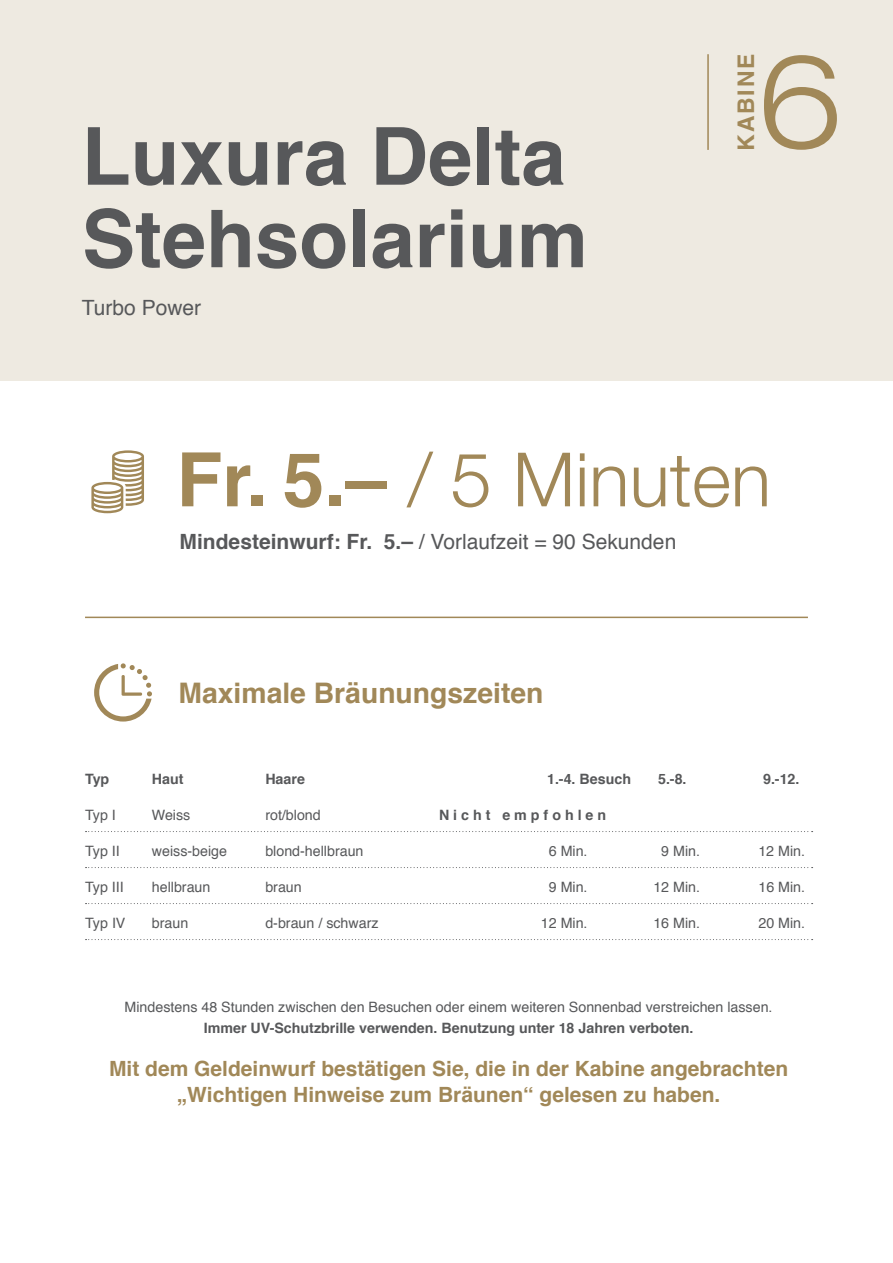
<style>
.page{position:relative;width:893px;height:1263px;background:#fff}
.page>*{position:absolute;margin:0;border:0;box-sizing:border-box;transform-origin:0 0}
.t1{font:300 expanded 130.65px "Helvetica Neue LT";color:#a18858}
.t2{font:700 79.8px/82.5px "Helvetica";color:#57585a}
.t3{font:300 75px "Helvetica Neue CE";color:#a18858}
.t4{font:700 28.35px "Helvetica";color:#a18858}
.t5{font:700 22.95px "Helvetica LT";letter-spacing:.08em;color:#a18858}
.t6{font:700 21px/25.5px "Helvetica";color:#a18858;text-align:center}
.t7{font:21px "Helvetica";color:#57585a}
.t8{font:14.25px "Helvetica";color:#57585a}
.t9{font:700 14.25px "Helvetica";color:#57585a}
.s1{font-family:"Helvetica LT";font-weight:700}
.s2{font-weight:700}
</style>
<div class="page">
<div style="left:0;top:0;width:893px;height:381px;background:#eeeae1"></div>
<svg style="left:86px;top:831px;width:727px;height:1px"></svg>
<svg style="left:86px;top:867px;width:727px;height:1px"></svg>
<svg style="left:86px;top:903px;width:727px;height:1px"></svg>
<svg style="left:86px;top:939px;width:727px;height:1px"></svg>
<svg style="left:94px;top:663px;width:58px;height:58px"></svg>
<svg style="left:91px;top:450px;width:53px;height:63px"></svg>
<hr style="left:85px;top:617px;width:723px;height:1px;background:#a18858">
<hr style="left:707px;top:54px;width:2px;height:96px;background:#a18858">
<h2 class="t2" style="left:82px;top:116px;width:507px">Luxura Delta<br>Stehsolarium</h2>
<h3 class="t7" style="left:82px;top:291px;width:121px">Turbo Power</h3>
<h3 class="t5" style="left:732px;top:151px;width:99px;rotate:-90deg">KABINE</h3>
<h1 class="t1" style="left:757px;top:23px;width:89px">6</h1>
<h3 class="t3" style="left:176px;top:434px;width:596px"><span class="s1">Fr. 5.–</span> / 5 Minuten</h3>
<h3 class="t7" style="left:180px;top:525px;width:498px"><span class="s2">Mindesteinwurf: Fr. 5.–</span> / Vorlaufzeit = 90 Sekunden</h3>
<h3 class="t4" style="left:179px;top:670px;width:366px">Maximale Bräunungszeiten</h3>
<p class="t9" style="left:85px;top:767px;width:26px">Typ</p>
<p class="t9" style="left:152px;top:767px;width:33px">Haut</p>
<p class="t9" style="left:265px;top:767px;width:41px">Haare</p>
<p class="t9" style="left:547px;top:767px;width:85px">1.-4. Besuch</p>
<p class="t9" style="left:658px;top:767px;width:30px">5.-8.</p>
<p class="t9" style="left:763px;top:767px;width:38px">9.-12.</p>
<p class="t8" style="left:85px;top:803px;width:32px">Typ I</p>
<p class="t8" style="left:152px;top:803px;width:40px">Weiss</p>
<p class="t8" style="left:265px;top:803px;width:57px">rot/blond</p>
<p class="t9" style="left:439px;top:803px;width:169px">N i c h t e m p f o h l e n</p>
<p class="t8" style="left:85px;top:839px;width:36px">Typ II</p>
<p class="t8" style="left:152px;top:839px;width:77px">weiss-beige</p>
<p class="t8" style="left:265px;top:839px;width:100px">blond-hellbraun</p>
<p class="t8" style="left:549px;top:839px;width:40px">6 Min.</p>
<p class="t8" style="left:661px;top:839px;width:40px">9 Min.</p>
<p class="t8" style="left:758px;top:839px;width:48px">12 Min.</p>
<p class="t8" style="left:85px;top:875px;width:40px">Typ III</p>
<p class="t8" style="left:152px;top:875px;width:60px">hellbraun</p>
<p class="t8" style="left:265px;top:875px;width:38px">braun</p>
<p class="t8" style="left:549px;top:875px;width:40px">9 Min.</p>
<p class="t8" style="left:653px;top:875px;width:48px">12 Min.</p>
<p class="t8" style="left:758px;top:875px;width:48px">16 Min.</p>
<p class="t8" style="left:85px;top:911px;width:42px">Typ IV</p>
<p class="t8" style="left:152px;top:911px;width:38px">braun</p>
<p class="t8" style="left:265px;top:911px;width:115px">d-braun / schwarz</p>
<p class="t8" style="left:541px;top:911px;width:48px">12 Min.</p>
<p class="t8" style="left:653px;top:911px;width:48px">16 Min.</p>
<p class="t8" style="left:758px;top:911px;width:48px">20 Min.</p>
<p class="t8" style="left:125px;top:996px;width:649px">Mindestens 48 Stunden zwischen den Besuchen oder einem weiteren Sonnenbad verstreichen lassen.</p>
<p class="t9" style="left:204px;top:1016px;width:491px">Immer UV-Schutzbrille verwenden. Benutzung unter 18 Jahren verboten.</p>
<h3 class="t6" style="left:109px;top:1056px;width:681px">Mit dem Geldeinwurf bestätigen Sie, die in der Kabine angebrachten „Wichtigen Hinweise zum Bräunen“ gelesen zu haben.</h3>
</div>
